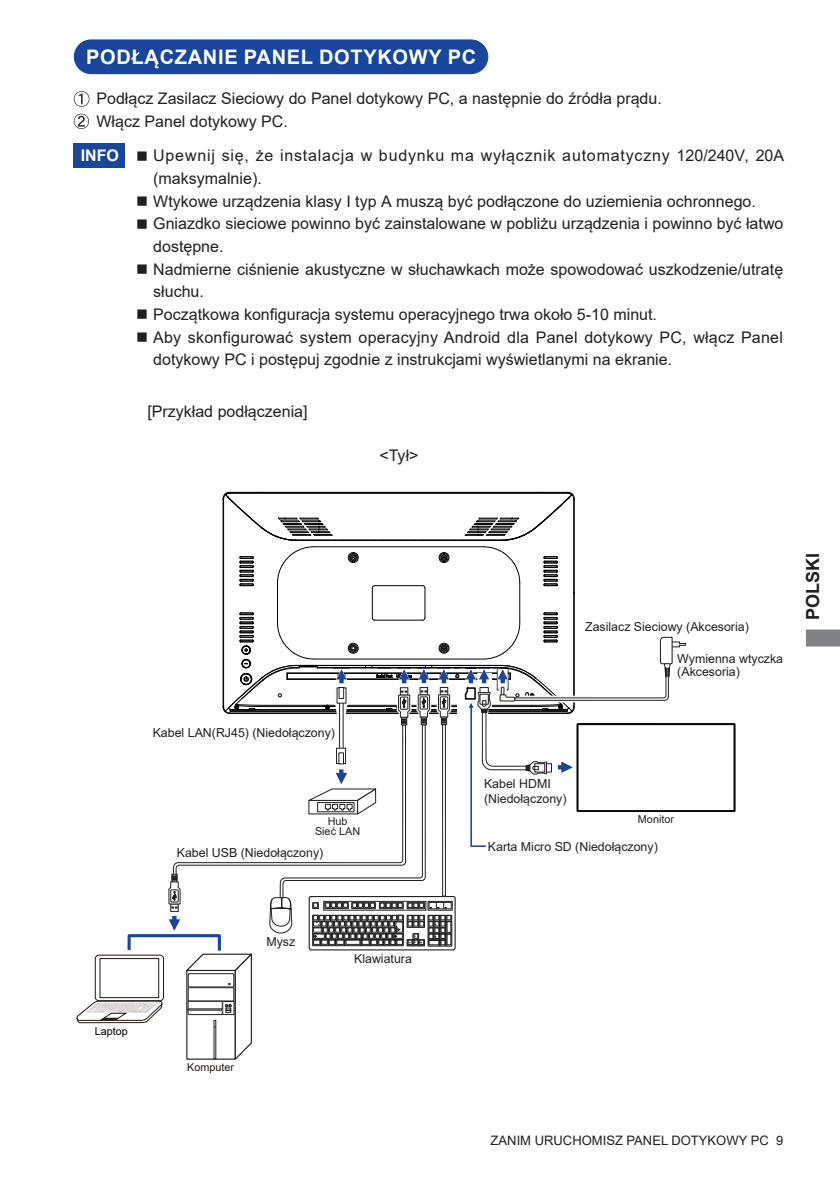
<style>
.page{position:relative;width:840px;height:1191px;background:#fff}
.page>*{position:absolute;margin:0;border:0;box-sizing:border-box;transform-origin:0 0}
.t1{font:700 20px "Arial";letter-spacing:.035em;color:#fff}
.t2{font:700 18px "Arial";color:#231f20}
.t3{font:16px/22.6px "Arial";color:#231f20}
.t4{font:16px/22.6px "Arial";letter-spacing:.05em;color:#231f20}
.t5{font:700 16px "Arial";color:#fff}
.t6{font:13px "Arial";color:#231f20}
.t7{font:12.4px/13.2px "Arial";color:#231f20}
.t8{font:10.8px/9.6px "Arial";color:#231f20;text-align:center}
.t9{font:10.8px "Arial";color:#221713}
.t10{font:10.8px "Arial";color:#000}
</style>
<div class="page">
<svg style="left:806px;top:629px;width:33px;height:17px"></svg>
<svg style="left:74px;top:91px;width:15px;height:16px"></svg>
<svg style="left:74px;top:114px;width:15px;height:15px"></svg>
<div style="left:74px;top:40px;width:413px;height:34px;background:#18469d;border-radius:17px"></div>
<div style="left:74px;top:39px;width:414px;height:35px;border:1px solid #18469d;border-radius:17px"></div>
<div style="left:74px;top:143px;width:51px;height:25px;background:#18469d"></div>
<hr style="left:577px;top:811px;width:157px;height:1px;background:#070404">
<hr style="left:578px;top:810px;width:155px;height:1px;background:#070404">
<hr style="left:578px;top:724px;width:155px;height:1px;background:#070404">
<hr style="left:655px;top:723px;width:78px;height:1px;background:#070404">
<hr style="left:733px;top:724px;width:1px;height:86px;background:#070404">
<hr style="left:734px;top:724px;width:1px;height:86px;background:#070404">
<svg style="left:76px;top:492px;width:610px;height:568px"></svg>
<p class="t1" style="left:86px;top:43px;width:391px">PODŁĄCZANIE PANEL DOTYKOWY PC</p>
<p class="t3" style="left:96px;top:87px;width:566px">Podłącz Zasilacz Sieciowy do Panel dotykowy PC, a następnie do źródła prądu.<br>Włącz Panel dotykowy PC.</p>
<p class="t4" style="left:153px;top:144px;width:632px;text-indent:-17px">■ Upewnij się, że instalacja w budynku ma wyłącznik automatyczny 120/240V, 20A (maksymalnie).</p>
<p class="t3" style="left:136px;top:189px;width:621px">■ Wtykowe urządzenia klasy I typ A muszą być podłączone do uziemienia ochronnego.</p>
<p class="t3" style="left:153px;top:212px;width:631px;text-indent:-17px">■ Gniazdko sieciowe powinno być zainstalowane w pobliżu urządzenia i powinno być łatwo dostępne.</p>
<p class="t3" style="left:153px;top:258px;width:631px;text-indent:-17px">■ Nadmierne ciśnienie akustyczne w słuchawkach może spowodować uszkodzenie/utratę słuchu.</p>
<p class="t3" style="left:136px;top:303px;width:522px">■ Początkowa konfiguracja systemu operacyjnego trwa około 5-10 minut.</p>
<p class="t3" style="left:153px;top:326px;width:630px;text-indent:-17px">■ Aby skonfigurować system operacyjny Android dla Panel dotykowy PC, włącz Panel dotykowy PC i postępuj zgodnie z instrukcjami wyświetlanymi na ekranie.</p>
<p class="t3" style="left:147px;top:400px;width:162px">[Przykład podłączenia]</p>
<p class="t3" style="left:379px;top:444px;width:41px">&lt;Tył&gt;</p>
<p class="t5" style="left:81px;top:144px;width:40px">INFO</p>
<p class="t7" style="left:153px;top:726px;width:184px">Kabel LAN(RJ45) (Niedołączony)</p>
<p class="t8" style="left:315px;top:816px;width:47px">Hub<br>Sieć LAN</p>
<p class="t7" style="left:177px;top:845px;width:148px">Kabel USB (Niedołączony)</p>
<p class="t10" style="left:95px;top:1023px;width:35px">Laptop</p>
<p class="t7" style="left:266px;top:935px;width:30px">Mysz</p>
<p class="t9" style="left:187px;top:1060px;width:48px">Komputer</p>
<p class="t7" style="left:354px;top:951px;width:59px">Klawiatura</p>
<p class="t7" style="left:584px;top:620px;width:165px">Zasilacz Sieciowy (Akcesoria)</p>
<p class="t7" style="left:677px;top:652px;width:107px">Wymienna wtyczka (Akcesoria)</p>
<p class="t2" style="left:799px;top:620px;width:69px;rotate:-90deg">POLSKI</p>
<p class="t7" style="left:484px;top:776px;width:84px;line-height:14.8px">Kabel HDMI (Niedołączony)</p>
<p class="t8" style="left:637px;top:815px;width:38px">Monitor</p>
<p class="t7" style="left:487px;top:839px;width:171px">Karta Micro SD (Niedołączony)</p>
<p class="t6" style="left:490px;top:1131px;width:294px">ZANIM URUCHOMISZ PANEL DOTYKOWY PC 9</p>
</div>
